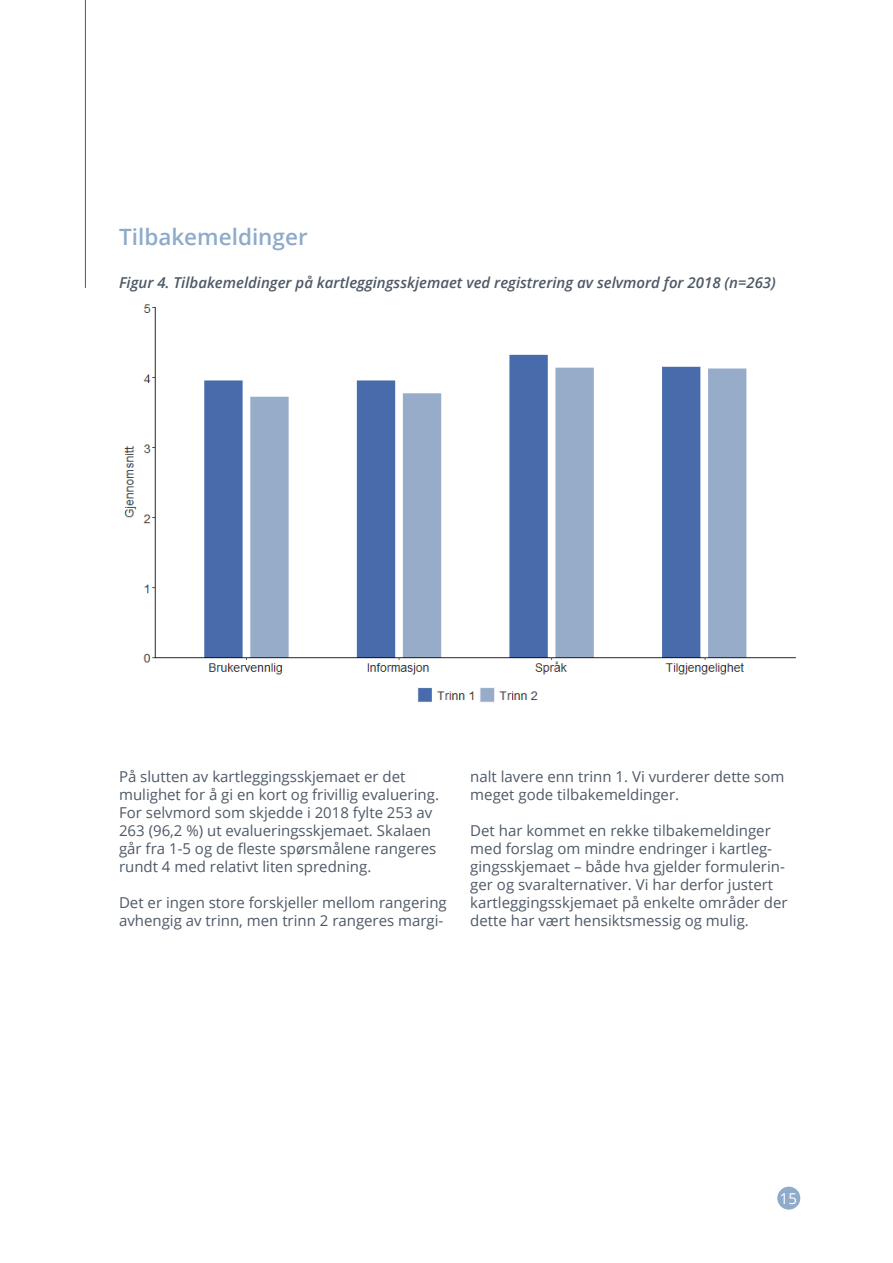
<style>
.page{position:relative;width:893px;height:1263px;background:#fff}
.page>*{position:absolute;margin:0;border:0;box-sizing:border-box;transform-origin:0 0}
.t1{font:600 22.5px "Open Sans";color:#8eabca}
.t2{font:15px/18px "Open Sans";color:#4e5967}
.t3{font:italic 600 15px "Open Sans";color:#4e5967}
.t4{font:15px "Open Sans";color:#fff}
</style>
<div class="page">
<hr style="left:85px;top:0;width:1px;height:288px;background:#4e5967">
<div style="left:777px;top:1187px;width:23px;height:22px;background:#8eabca;border-radius:50%"></div>
<img style="left:124px;top:304px;width:672px;height:398px">
<h1 class="t1" style="left:119px;top:222px;width:190px">Tilbakemeldinger</h1>
<p class="t3" style="left:119px;top:272px;width:658px">Figur 4. Tilbakemeldinger på kartleggingsskjemaet ved registrering av selvmord for 2018 (n=263)</p>
<p class="t2" style="left:119px;top:767px;width:321px">På slutten av kartleggingsskjemaet er det mulighet for å gi en kort og frivillig evaluering.<br>For selvmord som skjedde i 2018 fylte 253 av 263 (96,2 %) ut evalueringsskjemaet. Skalaen går fra 1-5 og de fleste spørsmålene rangeres rundt 4 med relativt liten spredning.</p>
<p class="t2" style="left:119px;top:893px;width:329px">Det er ingen store forskjeller mellom rangering avhengig av trinn, men trinn 2 rangeres margi-</p>
<p class="t2" style="left:470px;top:767px;width:316px">nalt lavere enn trinn 1. Vi vurderer dette som meget gode tilbakemeldinger.</p>
<p class="t2" style="left:470px;top:821px;width:319px">Det har kommet en rekke tilbakemeldinger med forslag om mindre endringer i kartleg&shy;gingsskjemaet – både hva gjelder formulerin&shy;ger og svaralternativer. Vi har derfor justert kartleggingsskjemaet på enkelte områder der dette har vært hensiktsmessig og mulig.</p>
<p class="t4" style="left:780px;top:1188px;width:19px">15</p>
</div>
